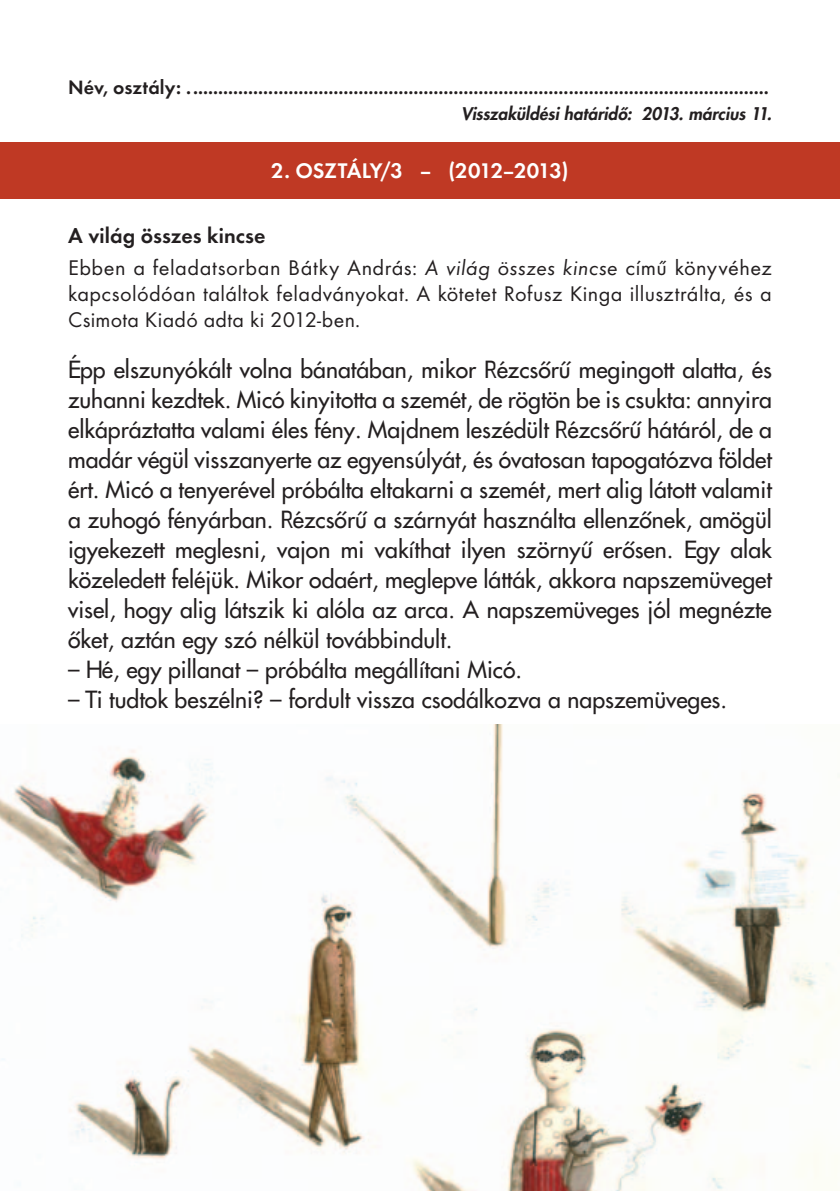
<style>
.page{position:relative;width:840px;height:1191px;background:#fff}
.page>*{position:absolute;margin:0;border:0;box-sizing:border-box;transform-origin:0 0}
.t1{font:23px/30px "Ethico H";color:#231f20;text-align:justify}
.t2{font:22px/26px "Futura Boo";letter-spacing:.015em;color:#231f20;text-align:justify}
.t3{font:22px "Futura Dem";letter-spacing:-.025em;color:#fff}
.t4{font:22px "Futura Dem";letter-spacing:.005em;color:#231f20}
.t5{font:20px "Futura Dem";letter-spacing:.01em;color:#231f20}
.t6{font:italic 800 17px "Futura H";color:#231f20}
.s1{font-style:italic}
</style>
<div class="page">
<img style="left:0;top:725px;width:835px;height:466px">
<div style="left:0;top:142px;width:839px;height:56px;background:#bf3924"></div>
<p class="t5" style="left:68px;top:76px;width:701px">Név, osztály: ....................................................................................................................</p>
<p class="t6" style="left:461px;top:103px;width:312px">Visszaküldési határidô: 2013. március 11.</p>
<p class="t3" style="left:271px;top:157px;width:299px">2. OSZTÁLY/3 – (2012–2013)</p>
<p class="t4" style="left:68px;top:223px;width:199px">A világ összes kincse</p>
<p class="t2" style="left:68px;top:254px;width:704px">Ebben a feladatsorban Bátky András: <span class="s1">A világ összes kincse</span> című könyvéhez kapcsolódóan találtok feladványokat. A kötetet Rofusz Kinga illusztrálta, és a Csimota Kiadó adta ki 2012-ben.</p>
<p class="t1" style="left:68px;top:354px;width:705px">Épp elszunyókált volna bánatában, mikor Rézcsôrû megingott alatta, és zuhanni kezdtek. Micó kinyitotta a szemét, de rögtön be is csukta: annyira elkápráztatta valami éles fény. Majdnem leszédült Rézcsôrû hátáról, de a madár végül visszanyerte az egyensúlyát, és óvatosan tapogatózva földet ért. Micó a tenyerével próbálta eltakarni a szemét, mert alig látott valamit a zuhogó fényárban. Rézcsôrû a szárnyát használta ellenzônek, amögül igyekezett meglesni, vajon mi vakíthat ilyen szörnyû erôsen. Egy alak közeledett feléjük. Mikor odaért, meglepve látták, akkora napszemüveget visel, hogy alig látszik ki alóla az arca. A napszemüveges jól megnézte ôket, aztán egy szó nélkül továbbindult.</p>
<p class="t1" style="left:68px;top:654px;width:455px">– Hé, egy pillanat – próbálta megállítani Micó.</p>
<p class="t1" style="left:68px;top:684px;width:660px">– Ti tudtok beszélni? – fordult vissza csodálkozva a napszemüveges.</p>
</div>
